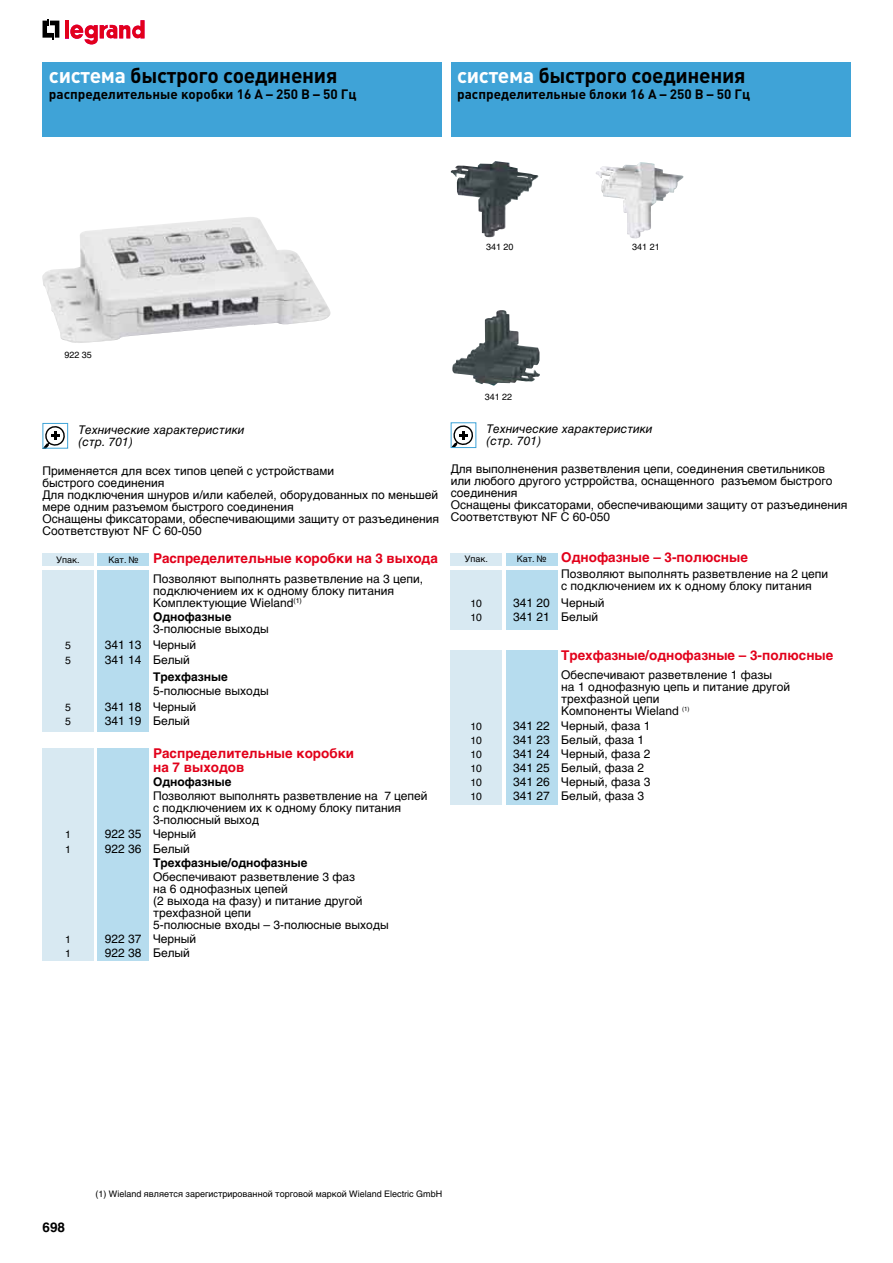
<style>
.page{position:relative;width:893px;height:1263px;background:#fff}
.page>*{position:absolute;margin:0;border:0;box-sizing:border-box;transform-origin:0 0}
.t1{font:700 21px "Plumb";letter-spacing:-.015em;color:#000}
.t2{font:700 13.5px/13.5px "Helvetica LT Std";color:#e2001a}
.t3{font:700 13.5px "Plumb";color:#000}
.t4{font:700 13.5px "Helvetica LT Std";color:#000}
.t5{font:12px/12px "Helvetica LT Std";color:#000}
.t6{font:12px/12px "Helvetica";color:#000}
.t7{font:italic 12px/12px "Helvetica LT Std";color:#000}
.t8{font:700 12px "Helvetica LT Std";color:#000}
.t9{font:10.5px "Helvetica";color:#000}
.t10{font:9px "Helvetica LT Std";color:#000}
.s1{color:#fff}
.s2{font-weight:400;font-size:9px;color:#000}
</style>
<div class="page">
<svg style="left:43px;top:19px;width:16px;height:20px"></svg>
<hr style="left:65px;top:20px;width:4px;height:18px;background:#e2001a">
<svg style="left:70px;top:20px;width:75px;height:25px"></svg>
<div style="left:43px;top:62px;width:399px;height:74px;background:#3fa3d7"></div>
<div style="left:451px;top:62px;width:399px;height:74px;background:#3fa3d7"></div>
<img style="left:42px;top:217px;width:289px;height:126px">
<svg style="left:45px;top:426px;width:20px;height:21px"></svg>
<div style="left:43px;top:423px;width:25px;height:26px;border:1px solid #3fa3d7"></div>
<svg style="left:453px;top:425px;width:20px;height:21px"></svg>
<div style="left:451px;top:422px;width:25px;height:26px;border:1px solid #3fa3d7"></div>
<div style="left:43px;top:570px;width:51px;height:161px;background:#d8e9f2"></div>
<div style="left:98px;top:570px;width:51px;height:161px;background:#b6dcee"></div>
<div style="left:43px;top:553px;width:51px;height:13px;background:#d8e9f2"></div>
<div style="left:98px;top:553px;width:51px;height:13px;background:#b6dcee"></div>
<div style="left:451px;top:570px;width:51px;height:59px;background:#d8e9f2"></div>
<div style="left:506px;top:570px;width:51px;height:59px;background:#b6dcee"></div>
<div style="left:451px;top:553px;width:51px;height:13px;background:#d8e9f2"></div>
<div style="left:506px;top:553px;width:51px;height:13px;background:#b6dcee"></div>
<div style="left:43px;top:749px;width:51px;height:212px;background:#d8e9f2"></div>
<div style="left:98px;top:749px;width:51px;height:212px;background:#b6dcee"></div>
<div style="left:451px;top:650px;width:51px;height:155px;background:#d8e9f2"></div>
<div style="left:506px;top:650px;width:51px;height:155px;background:#b6dcee"></div>
<img style="left:451px;top:162px;width:87px;height:75px">
<img style="left:596px;top:162px;width:70px;height:76px">
<img style="left:452px;top:310px;width:88px;height:76px">
<h1 class="t1" style="left:49px;top:64px;width:290px"><span class="s1">система</span> быстрого соединения</h1>
<p class="t3" style="left:49px;top:86px;width:309px">распределительные коробки 16 A – 250 В – 50 Гц</p>
<p class="t10" style="left:64px;top:349px;width:29px">922 35</p>
<h1 class="t1" style="left:457px;top:64px;width:290px"><span class="s1">система</span> быстрого соединения</h1>
<p class="t3" style="left:457px;top:86px;width:295px">распределительные блоки 16 A – 250 В – 50 Гц</p>
<p class="t10" style="left:486px;top:242px;width:29px">341 20</p>
<p class="t10" style="left:632px;top:242px;width:29px">341 21</p>
<p class="t10" style="left:485px;top:392px;width:29px">341 22</p>
<p class="t7" style="left:78px;top:424px;width:168px">Технические характеристики (стр. 701)</p>
<p class="t7" style="left:487px;top:423px;width:168px">Технические характеристики (стр. 701)</p>
<p class="t6" style="left:43px;top:465px;width:398px">Применяется для всех типов цепей с устройствами<br>быстрого соединения<br>Для подключения шнуров и/или кабелей, оборудованных по меньшей мере одним разъемом быстрого соединения<br>Оснащены фиксаторами, обеспечивающими защиту от разъединения Соответствуют NF C 60-050</p>
<p class="t6" style="left:451px;top:463px;width:398px">Для выполненения разветвления цепи, соединения светильников или любого другого устрройства, оснащенного разъемом быстрого соединения<br>Оснащены фиксаторами, обеспечивающими защиту от разъединения Соответствуют NF C 60-050</p>
<p class="t10" style="left:56px;top:554px;width:25px">Упак.</p>
<p class="t2" style="left:109px;top:551px;width:331px"><span class="s2">Кат. №</span> Распределительные коробки на 3 выхода</p>
<p class="t5" style="left:153px;top:573px;width:272px">Позволяют выполнять разветвление на 3 цепи, подключением их к одному блоку питания<br>Комплектующие Wieland<sup>(1)</sup></p>
<p class="t8" style="left:153px;top:610px;width:80px">Однофазные</p>
<p class="t5" style="left:153px;top:623px;width:117px">3-полюсные выходы</p>
<p class="t9" style="left:65px;top:638px;width:7px">5</p>
<p class="t5" style="left:105px;top:639px;width:93px">341 13 Черный</p>
<p class="t9" style="left:65px;top:652px;width:7px">5</p>
<p class="t5" style="left:105px;top:653px;width:87px">341 14 Белый</p>
<p class="t8" style="left:153px;top:669px;width:76px">Трехфазные</p>
<p class="t5" style="left:153px;top:684px;width:117px">5-полюсные выходы</p>
<p class="t9" style="left:65px;top:699px;width:7px">5</p>
<p class="t5" style="left:105px;top:701px;width:93px">341 18 Черный</p>
<p class="t9" style="left:65px;top:713px;width:7px">5</p>
<p class="t5" style="left:105px;top:715px;width:87px">341 19 Белый</p>
<p class="t2" style="left:153px;top:747px;width:203px">Распределительные коробки на 7 выходов</p>
<p class="t8" style="left:153px;top:774px;width:80px">Однофазные</p>
<p class="t5" style="left:153px;top:790px;width:276px">Позволяют выполнять разветвление на 7 цепей с подключением их к одному блоку питания<br>3-полюсный выход</p>
<p class="t9" style="left:65px;top:826px;width:7px">1</p>
<p class="t5" style="left:105px;top:828px;width:93px">922 35 Черный</p>
<p class="t9" style="left:65px;top:841px;width:7px">1</p>
<p class="t5" style="left:105px;top:842px;width:87px">922 36 Белый</p>
<p class="t8" style="left:153px;top:855px;width:156px">Трехфазные/однофазные</p>
<p class="t5" style="left:153px;top:871px;width:237px">Обеспечивают разветвление 3 фаз<br>на 6 однофазных цепей<br>(2 выхода на фазу) и питание другой трехфазной цепи<br>5-полюсные входы – 3-полюсные выходы</p>
<p class="t9" style="left:65px;top:931px;width:7px">1</p>
<p class="t5" style="left:105px;top:933px;width:93px">922 37 Черный</p>
<p class="t9" style="left:65px;top:945px;width:7px">1</p>
<p class="t5" style="left:105px;top:947px;width:87px">922 38 Белый</p>
<p class="t10" style="left:464px;top:554px;width:25px">Упак.</p>
<p class="t2" style="left:517px;top:550px;width:233px"><span class="s2">Кат. №</span> Однофазные – 3-полюсные</p>
<p class="t5" style="left:561px;top:568px;width:268px">Позволяют выполнять разветвление на 2 цепи с подключением их к одному блоку питания</p>
<p class="t9" style="left:470px;top:595px;width:13px">10</p>
<p class="t5" style="left:513px;top:596px;width:93px">341 20 Черный</p>
<p class="t9" style="left:470px;top:609px;width:13px">10</p>
<p class="t5" style="left:513px;top:610px;width:87px">341 21 Белый</p>
<p class="t2" style="left:561px;top:648px;width:274px">Трехфазные/однофазные – 3-полюсные</p>
<p class="t5" style="left:561px;top:669px;width:230px">Обеспечивают разветвление 1 фазы<br>на 1 однофазную цепь и питание другой трехфазной цепи<br>Компоненты Wieland <sup>(1)</sup></p>
<p class="t9" style="left:470px;top:718px;width:13px">10</p>
<p class="t5" style="left:513px;top:719px;width:139px">341 22 Черный, фаза 1</p>
<p class="t9" style="left:470px;top:732px;width:13px">10</p>
<p class="t5" style="left:513px;top:733px;width:133px">341 23 Белый, фаза 1</p>
<p class="t9" style="left:470px;top:746px;width:13px">10</p>
<p class="t5" style="left:513px;top:747px;width:139px">341 24 Черный, фаза 2</p>
<p class="t9" style="left:470px;top:760px;width:13px">10</p>
<p class="t5" style="left:513px;top:762px;width:133px">341 25 Белый, фаза 2</p>
<p class="t9" style="left:470px;top:774px;width:13px">10</p>
<p class="t5" style="left:513px;top:776px;width:139px">341 26 Черный, фаза 3</p>
<p class="t9" style="left:470px;top:788px;width:13px">10</p>
<p class="t5" style="left:513px;top:790px;width:133px">341 27 Белый, фаза 3</p>
<p class="t4" style="left:43px;top:1219px;width:24px">698</p>
<p class="t10" style="left:95px;top:1189px;width:348px">(1) Wieland является зарегистрированной торговой маркой Wieland Electric GmbH</p>
</div>
